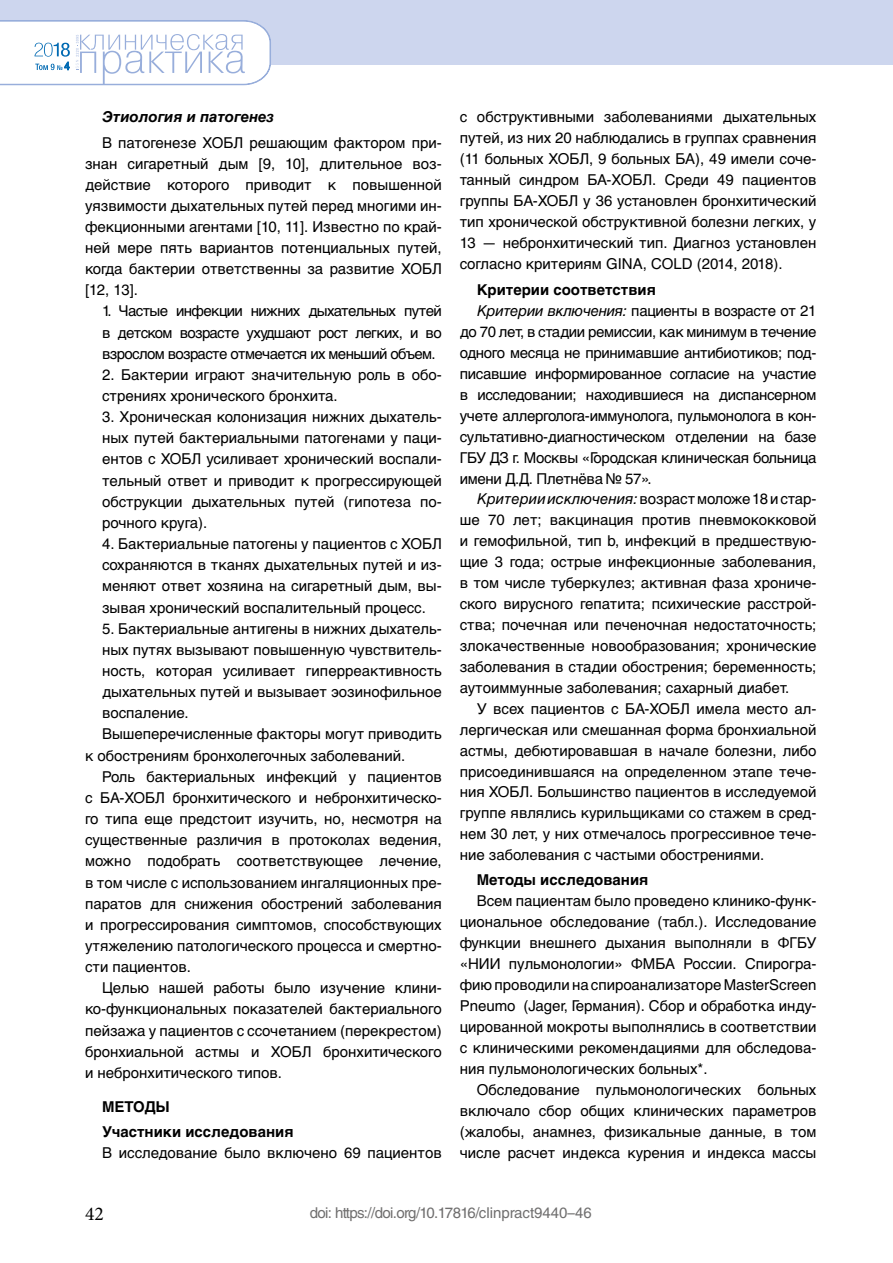
<style>
.page{position:relative;width:893px;height:1263px;background:#fff}
.page>*{position:absolute;margin:0;border:0;box-sizing:border-box;transform-origin:0 0}
.t1{font:19.5px "Minion Pro";color:#000}
.t2{font:15px/21px "Helvetica Cyrillic";color:#000;text-align:justify}
.t3{font:15px "Helvetica Cyrillic";letter-spacing:-.02em;color:#000}
.t4{font:700 15px/25.2px "Helvetica Cyrillic";color:#000}
.t5{font:15px "Helvetica Cyrillic";letter-spacing:-.04em;color:#706f6f}
.t6{font:italic 700 15px "Helvetica Cyrillic";color:#000}
.s1{font-style:italic}
</style>
<div class="page">
<div style="left:0;top:0;width:893px;height:65px;background:#cdd6ee"></div>
<svg style="left:0;top:20px;width:271px;height:65px"></svg>
<p class="t6" style="left:102px;top:108px;width:174px">Этиология и патогенез</p>
<p class="t2" style="left:85px;top:132px;width:358px;text-indent:17px">В патогенезе ХОБЛ решающим фактором при&shy;знан сигаретный дым [9, 10], длительное воз&shy;действие которого приводит к повышенной уязвимости дыхательных путей перед многими ин&shy;фекционными агентами [10, 11]. Известно по край&shy;ней мере пять вариантов потенциальных путей, когда бактерии ответственны за развитие ХОБЛ [12, 13].</p>
<p class="t2" style="left:102px;top:301px;width:341px">1. Частые инфекции нижних дыхательных путей в детском возрасте ухудшают рост легких, и во взрослом возрасте отмечается их меньший объем.</p>
<p class="t2" style="left:102px;top:364px;width:341px">2. Бактерии играют значительную роль в обо&shy;стрениях хронического бронхита.</p>
<p class="t2" style="left:102px;top:406px;width:341px">3. Хроническая колонизация нижних дыхатель&shy;ных путей бактериальными патогенами у паци&shy;ентов с ХОБЛ усиливает хронический воспали&shy;тельный ответ и приводит к прогрессирующей обструкции дыхательных путей (гипотеза по&shy;рочного круга).</p>
<p class="t2" style="left:102px;top:533px;width:341px">4. Бактериальные патогены у пациентов с ХОБЛ сохраняются в тканях дыхательных путей и из&shy;меняют ответ хозяина на сигаретный дым, вы&shy;зывая хронический воспалительный процесс.</p>
<p class="t2" style="left:102px;top:618px;width:341px">5. Бактериальные антигены в нижних дыхатель-</p>
<p class="t2" style="left:102px;top:639px;width:341px">ных путях вызывают повышенную чувствитель-</p>
<p class="t2" style="left:102px;top:660px;width:341px">ность, которая усиливает гиперреактивность</p>
<p class="t2" style="left:102px;top:681px;width:341px">дыхательных путей и вызывает эозинофильное</p>
<p class="t2" style="left:102px;top:703px;width:88px">воспаление.</p>
<p class="t2" style="left:102px;top:724px;width:341px">Вышеперечисленные факторы могут приводить</p>
<p class="t2" style="left:85px;top:745px;width:322px">к обострениям бронхолегочных заболеваний.</p>
<p class="t2" style="left:102px;top:766px;width:341px">Роль бактериальных инфекций у пациентов</p>
<p class="t2" style="left:85px;top:787px;width:358px">с БА-ХОБЛ бронхитического и небронхитическо-</p>
<p class="t2" style="left:85px;top:808px;width:358px">го типа еще предстоит изучить, но, несмотря на</p>
<p class="t2" style="left:85px;top:829px;width:358px">существенные различия в протоколах ведения,</p>
<p class="t2" style="left:85px;top:851px;width:358px">можно подобрать соответствующее лечение,</p>
<p class="t2" style="left:85px;top:872px;width:358px">в том числе с использованием ингаляционных пре-</p>
<p class="t2" style="left:85px;top:893px;width:358px">паратов для снижения обострений заболевания</p>
<p class="t2" style="left:85px;top:914px;width:358px">и прогрессирования симптомов, способствующих</p>
<p class="t2" style="left:85px;top:935px;width:358px">утяжелению патологического процесса и смертно-</p>
<p class="t2" style="left:85px;top:956px;width:107px">сти пациентов.</p>
<p class="t2" style="left:102px;top:977px;width:341px">Целью нашей работы было изучение клини-</p>
<p class="t2" style="left:85px;top:999px;width:358px">ко-функциональных показателей бактериального</p>
<p class="t2" style="left:85px;top:1020px;width:358px">пейзажа у пациентов с ссочетанием (перекрестом)</p>
<p class="t2" style="left:85px;top:1041px;width:358px">бронхиальной астмы и ХОБЛ бронхитического</p>
<p class="t2" style="left:85px;top:1062px;width:198px">и небронхитического типов.</p>
<p class="t4" style="left:102px;top:1094px;width:193px">МЕТОДЫ<br>Участники исследования</p>
<p class="t2" style="left:102px;top:1142px;width:341px">В исследование было включено 69 пациентов</p>
<p class="t2" style="left:460px;top:107px;width:358px">с обструктивными заболеваниями дыхательных путей, из них 20 наблюдались в группах сравнения (11 больных ХОБЛ, 9 больных БА), 49 имели соче&shy;танный синдром БА-ХОБЛ. Среди 49 пациентов группы БА-ХОБЛ у 36 установлен бронхитический тип хронической обструктивной болезни легких, у 13 — небронхитический тип. Диагноз установлен согласно критериям GINA, COLD (2014, 2018).</p>
<p class="t4" style="left:477px;top:277px;width:181px">Критерии соответствия</p>
<p class="t3" style="left:477px;top:302px;width:341px"><span class="s1">Критерии включения:</span> пациенты в возрасте от 21</p>
<p class="t3" style="left:460px;top:323px;width:358px">до 70 лет, в стадии ремиссии, как минимум в течение</p>
<p class="t3" style="left:460px;top:344px;width:358px">одного месяца не принимавшие антибиотиков; под-</p>
<p class="t3" style="left:460px;top:365px;width:358px">писавшие информированное согласие на участие</p>
<p class="t3" style="left:460px;top:386px;width:358px">в исследовании; находившиеся на диспансерном</p>
<p class="t3" style="left:460px;top:407px;width:358px">учете аллерголога-иммунолога, пульмонолога в кон-</p>
<p class="t3" style="left:460px;top:428px;width:358px">сультативно-диагностическом отделении на базе</p>
<p class="t3" style="left:460px;top:449px;width:358px">ГБУ ДЗ г. Москвы «Городская клиническая больница</p>
<p class="t3" style="left:460px;top:470px;width:193px">имени Д.Д. Плетнёва № 57».</p>
<p class="t2" style="left:477px;top:489px;width:341px"><span class="s1">Критерии исключения:</span> возраст моложе 18 и стар-</p>
<p class="t2" style="left:460px;top:510px;width:358px">ше 70 лет; вакцинация против пневмококковой</p>
<p class="t2" style="left:460px;top:531px;width:358px">и гемофильной, тип b, инфекций в предшествую-</p>
<p class="t2" style="left:460px;top:552px;width:358px">щие 3 года; острые инфекционные заболевания,</p>
<p class="t2" style="left:460px;top:572px;width:358px">в том числе туберкулез; активная фаза хрониче-</p>
<p class="t2" style="left:460px;top:593px;width:358px">ского вирусного гепатита; психические расстрой-</p>
<p class="t2" style="left:460px;top:614px;width:358px">ства; почечная или печеночная недостаточность;</p>
<p class="t2" style="left:460px;top:635px;width:358px">злокачественные новообразования; хронические</p>
<p class="t2" style="left:460px;top:656px;width:358px">заболевания в стадии обострения; беременность;</p>
<p class="t2" style="left:460px;top:677px;width:331px">аутоиммунные заболевания; сахарный диабет.</p>
<p class="t2" style="left:477px;top:698px;width:341px">У всех пациентов с БА-ХОБЛ имела место ал-</p>
<p class="t2" style="left:460px;top:719px;width:358px">лергическая или смешанная форма бронхиальной</p>
<p class="t2" style="left:460px;top:740px;width:358px">астмы, дебютировавшая в начале болезни, либо</p>
<p class="t2" style="left:460px;top:761px;width:358px">присоединившаяся на определенном этапе тече-</p>
<p class="t2" style="left:460px;top:782px;width:358px">ния ХОБЛ. Большинство пациентов в исследуемой</p>
<p class="t2" style="left:460px;top:803px;width:358px">группе являлись курильщиками со стажем в сред-</p>
<p class="t2" style="left:460px;top:824px;width:358px">нем 30 лет, у них отмечалось прогрессивное тече-</p>
<p class="t2" style="left:460px;top:844px;width:306px">ние заболевания с частыми обострениями.</p>
<p class="t4" style="left:477px;top:867px;width:173px">Методы исследования</p>
<p class="t2" style="left:460px;top:891px;width:358px;text-indent:17px">Всем пациентам было проведено клинико-функ&shy;циональное обследование (табл.). Исследование функции внешнего дыхания выполняли в ФГБУ «НИИ пульмонологии» ФМБА России. Спирогра&shy;фию проводили на спироанализаторе MasterScreen Pneumo (Jager, Германия). Сбор и обработка инду&shy;цированной мокроты выполнялись в соответствии с клиническими рекомендациями для обследова&shy;ния пульмонологических больных*.</p>
<p class="t2" style="left:460px;top:1079px;width:358px;text-indent:17px">Обследование пульмонологических больных включало сбор общих клинических параметров (жалобы, анамнез, физикальные данные, в том числе расчет индекса курения и индекса массы</p>
<h1 class="t1" style="left:85px;top:1200px;width:20px">42</h1>
<p class="t5" style="left:310px;top:1205px;width:284px">doi: https://doi.org/10.17816/clinpract9440–46</p>
</div>
